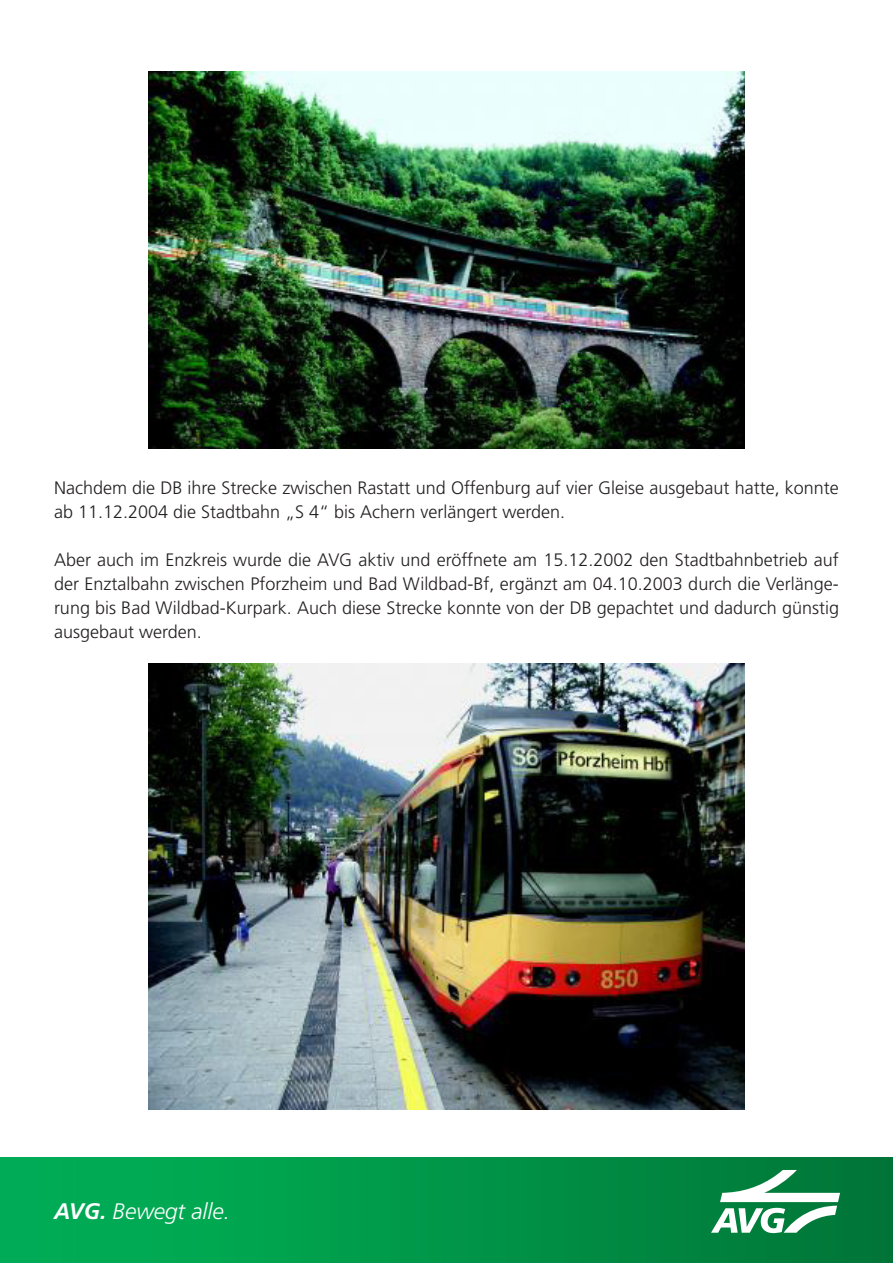
<style>
.page{position:relative;width:893px;height:1263px;background:#fff}
.page>*{position:absolute;margin:0;border:0;box-sizing:border-box;transform-origin:0 0}
.t1{font:63.45px "AKVV Two";color:#fff}
.t2{font:italic 300 22.5px "Frutiger LT Std";color:#fff}
.t3{font:300 18px/24px "Frutiger LT Std";color:#231f20}
.s1{font-weight:700}
</style>
<div class="page">
<div style="left:0;top:1158px;width:893px;height:105px;background:linear-gradient(to right,#00b358,#007637)"></div>
<img style="left:149px;top:71px;width:595px;height:378px">
<img style="left:149px;top:663px;width:595px;height:447px">
<p class="t3" style="left:54px;top:476px;width:786px">Nachdem die DB ihre Strecke zwischen Rastatt und Offenburg auf vier Gleise ausgebaut hatte, konnte ab 11.12.2004 die Stadtbahn „S 4“ bis Achern verlängert werden.</p>
<p class="t3" style="left:54px;top:548px;width:787px;text-align:justify">Aber auch im Enzkreis wurde die AVG aktiv und eröffnete am 15.12.2002 den Stadtbahnbetrieb auf der Enztalbahn zwischen Pforzheim und Bad Wildbad-Bf, ergänzt am 04.10.2003 durch die Verlänge&shy;rung bis Bad Wildbad-Kurpark. Auch diese Strecke konnte von der DB gepachtet und dadurch günstig ausgebaut werden.</p>
<p class="t2" style="left:54px;top:1198px;width:178px"><span class="s1">AVG.</span> Bewegt alle.</p>
<h1 class="t1" style="left:711px;top:1161px;width:131px">a</h1>
</div>
